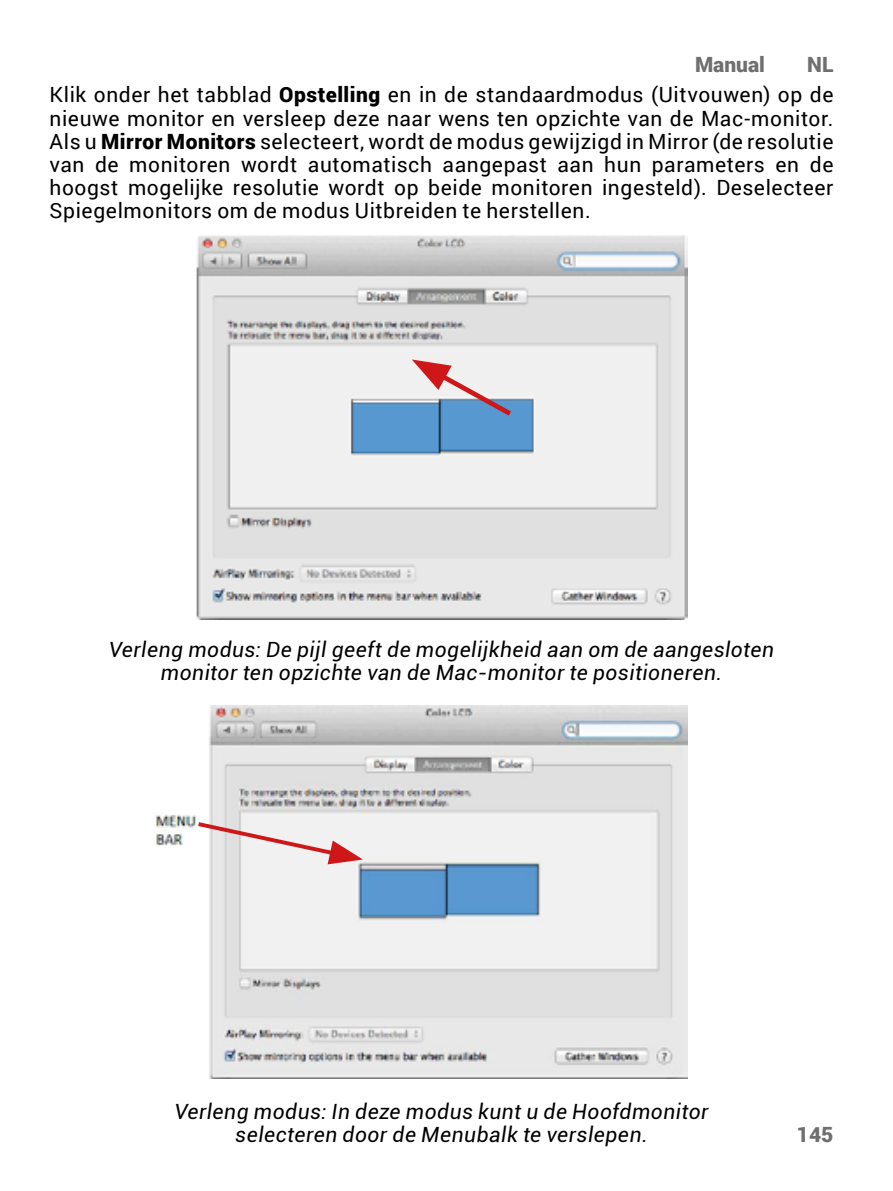
<style>
.page{position:relative;width:893px;height:1191px;background:#fff}
.page>*{position:absolute;margin:0;border:0;box-sizing:border-box;transform-origin:0 0}
.t1{font:21px/23.1px "Roboto";letter-spacing:.03em;color:#000;text-align:right}
.t2{font:italic 21px/23.1px "Roboto";letter-spacing:.025em;color:#000;text-align:center}
.t3{font:900 21px "Roboto";color:#706f6f}
.s1{font-weight:900;color:#706f6f}
.s2{font-weight:900}
</style>
<div class="page">
<img style="left:196px;top:235px;width:491px;height:384px">
<svg style="left:412px;top:359px;width:104px;height:61px"></svg>
<img style="left:155px;top:705px;width:532px;height:373px">
<svg style="left:194px;top:819px;width:169px;height:45px"></svg>
<p class="t3" style="left:695px;top:49px;width:71px">Manual</p>
<p class="t1" style="left:50px;top:48px;width:785px;line-height:30.8px"><span class="s1">NL<br></span>Klik onder het tabblad <span class="s2">Opstelling</span> en in de standaardmodus (Uitvouwen) op de</p>
<p class="t1" style="left:50px;top:106px;width:785px;text-align:justify">nieuwe monitor en versleep deze naar wens ten opzichte van de Mac-monitor.<br>Als u <span class="s2">Mirror Monitors</span> selecteert, wordt de modus gewijzigd in Mirror (de resolutie van de monitoren wordt automatisch aangepast aan hun parameters en de hoogst mogelijke resolutie wordt op beide monitoren ingesteld). Deselecteer Spiegelmonitors om de modus Uitbreiden te herstellen.</p>
<p class="t2" style="left:109px;top:637px;width:667px">Verleng modus: De pijl geeft de mogelijkheid aan om de aangesloten monitor ten opzichte van de Mac-monitor te positioneren.</p>
<p class="t2" style="left:174px;top:1099px;width:536px">Verleng modus: In deze modus kunt u de Hoofdmonitor selecteren door de Menubalk te verslepen.</p>
<p class="t3" style="left:797px;top:1120px;width:38px">145</p>
</div>
